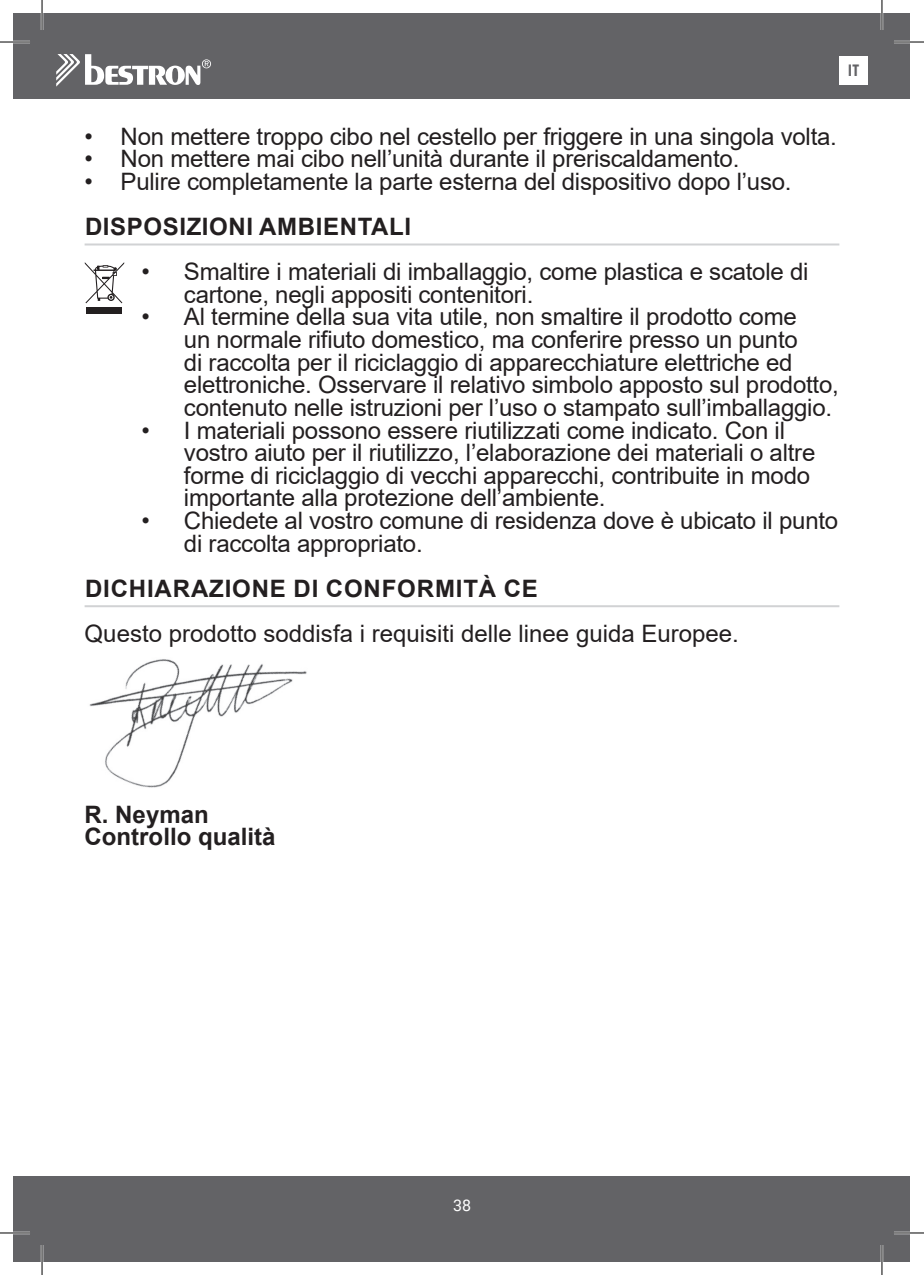
<style>
.page{position:relative;width:924px;height:1275px;background:#fff}
.page>*{position:absolute;margin:0;border:0;box-sizing:border-box;transform-origin:0 0}
.t1{font:24px/22.6px "Arial";letter-spacing:-.01em;color:#231f20}
.t2{font:700 24px "Arial";letter-spacing:.025em;color:#231f20}
.t3{font:700 24px/22.6px "Arial";color:#231f20}
.t4{font:16px "Roboto";color:#fff}
.t5{font:700 16px "Century Gothic";color:#636366}
</style>
<div class="page">
<div style="left:14px;top:14px;width:895px;height:85px;background:#636366"></div>
<div style="left:14px;top:1176px;width:895px;height:85px;background:#636366"></div>
<svg style="left:56px;top:54px;width:155px;height:33px"></svg>
<div style="left:839px;top:56px;width:28px;height:29px;background:#fff"></div>
<hr style="left:85px;top:243px;width:754px;height:2px;background:#d1d2d4">
<hr style="left:85px;top:605px;width:754px;height:2px;background:#d1d2d4">
<div style="left:86px;top:307px;width:36px;height:7px;background:#231f20"></div>
<svg style="left:85px;top:262px;width:39px;height:41px"></svg>
<img style="left:89px;top:659px;width:218px;height:129px">
<hr style="left:0;top:41px;width:30px;height:2px;background:#fff">
<hr style="left:893px;top:41px;width:30px;height:2px;background:#fff">
<hr style="left:0;top:1231px;width:30px;height:3px;background:#fff">
<hr style="left:893px;top:1231px;width:30px;height:3px;background:#fff">
<hr style="left:41px;top:0;width:2px;height:30px;background:#fff">
<hr style="left:41px;top:1245px;width:2px;height:30px;background:#fff">
<hr style="left:880px;top:0;width:2px;height:30px;background:#fff">
<hr style="left:880px;top:1245px;width:2px;height:30px;background:#fff">
<hr style="left:0;top:42px;width:30px;height:1px;background:#000">
<hr style="left:893px;top:42px;width:30px;height:1px;background:#000">
<hr style="left:0;top:1232px;width:30px;height:1px;background:#000">
<hr style="left:893px;top:1232px;width:30px;height:1px;background:#000">
<hr style="left:42px;top:0;width:1px;height:30px;background:#000">
<hr style="left:42px;top:1245px;width:1px;height:30px;background:#000">
<hr style="left:881px;top:0;width:1px;height:30px;background:#000">
<hr style="left:881px;top:1245px;width:1px;height:30px;background:#000">
<p class="t5" style="left:847px;top:58px;width:13px">IT</p>
<p class="t1" style="left:85px;top:125px;width:753px">• Non mettere troppo cibo nel cestello per friggere in una singola volta.</p>
<p class="t1" style="left:85px;top:147px;width:656px">• Non mettere mai cibo nell’unità durante il preriscaldamento.</p>
<p class="t1" style="left:85px;top:170px;width:708px">• Pulire completamente la parte esterna del dispositivo dopo l’uso.</p>
<p class="t2" style="left:85px;top:210px;width:327px">DISPOSIZIONI AMBIENTALI</p>
<p class="t1" style="left:184px;top:260px;width:625px;text-indent:-43px">• Smaltire i materiali di imballaggio, come plastica e scatole di cartone, negli appositi contenitori.</p>
<p class="t1" style="left:184px;top:305px;width:656px;text-indent:-43px">• Al termine della sua vita utile, non smaltire il prodotto come<br>un normale rifiuto domestico, ma conferire presso un punto<br>di raccolta per il riciclaggio di apparecchiature elettriche ed elettroniche. Osservare il relativo simbolo apposto sul prodotto, contenuto nelle istruzioni per l’uso o stampato sull’imballaggio.</p>
<p class="t1" style="left:184px;top:418px;width:632px;text-indent:-43px">• I materiali possono essere riutilizzati come indicato. Con il vostro aiuto per il riutilizzo, l’elaborazione dei materiali o altre forme di riciclaggio di vecchi apparecchi, contribuite in modo importante alla protezione dell’ambiente.</p>
<p class="t1" style="left:184px;top:509px;width:655px;text-indent:-43px">• Chiedete al vostro comune di residenza dove è ubicato il punto di raccolta appropriato.</p>
<p class="t2" style="left:85px;top:571px;width:454px">DICHIARAZIONE DI CONFORMITÀ CE</p>
<p class="t1" style="left:85px;top:622px;width:655px">Questo prodotto soddisfa i requisiti delle linee guida Europee.</p>
<p class="t3" style="left:85px;top:803px;width:192px">R. Neyman<br>Controllo qualità</p>
<p class="t4" style="left:453px;top:1193px;width:19px">38</p>
</div>
